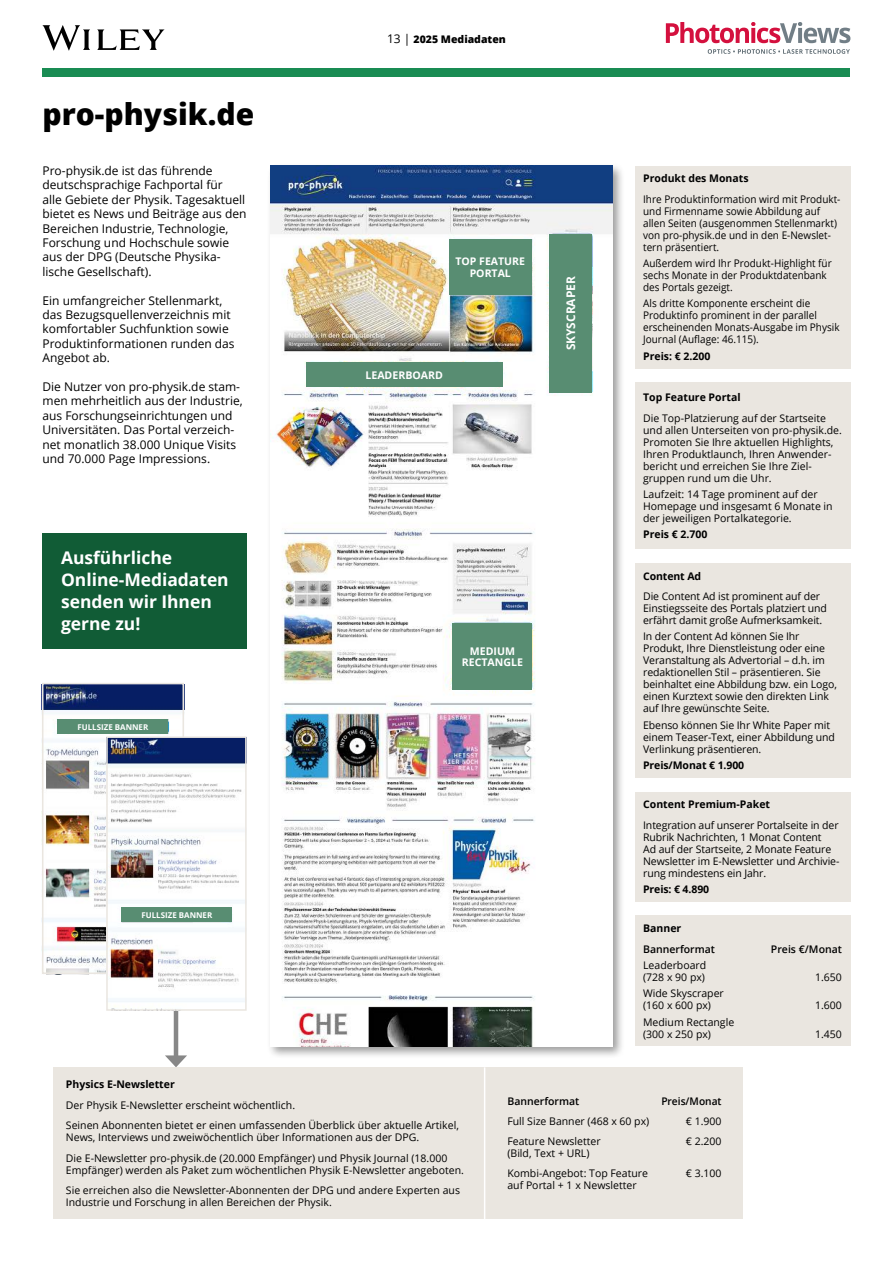
<style>
.page{position:relative;width:893px;height:1263px;background:#fff}
.page>*{position:absolute;margin:0;border:0;box-sizing:border-box;transform-origin:0 0}
.t1{font:800 30px "Open Sans";color:#000}
.t2{font:700 17.4px/21.8px "Open Sans";color:#fff}
.t3{font:12px/14.4px "Open Sans";color:#000}
.t4{font:700 11.85px "Open Sans";color:#fff}
.t5{font:10.5px/12px "Open Sans";color:#000}
.t6{font:10.5px/12px "Open Sans";color:#000;scale:.95 1}
.t7{font:700 10.5px "Open Sans";color:#000}
.t8{font:600 10.5px "Open Sans";color:#000}
.t9{font:700 10.5px/10.9px "Open Sans";color:#fff;text-align:center}
.t10{font:800 10.5px "Open Sans";color:#000}
.t11{font:700 7.95px "Open Sans";color:#fff}
.s1{font-weight:400;font-size:12px}
.s2{font-style:inherit}
</style>
<div class="page">
<svg style="left:708px;top:49px;width:142px;height:5px"></svg>
<svg style="left:666px;top:22px;width:184px;height:21px"></svg>
<div style="left:43px;top:68px;width:807px;height:9px;background:#198c53"></div>
<svg style="left:43px;top:25px;width:121px;height:26px"></svg>
<div style="left:266px;top:162px;width:359px;height:896px;background:#000;opacity:.4"></div>
<img style="left:270px;top:166px;width:342px;height:880px">
<div style="left:306px;top:362px;width:196px;height:25px;background:#588d72"></div>
<div style="left:452px;top:623px;width:80px;height:66px;background:#588d72"></div>
<div style="left:550px;top:234px;width:42px;height:158px;background:#588d72"></div>
<div style="left:635px;top:166px;width:215px;height:202px;background:#eae6e0"></div>
<div style="left:635px;top:382px;width:215px;height:167px;background:#eae6e0"></div>
<div style="left:635px;top:792px;width:215px;height:109px;background:#eae6e0"></div>
<div style="left:635px;top:916px;width:215px;height:130px;background:#eae6e0"></div>
<div style="left:635px;top:563px;width:215px;height:214px;background:#eae6e0"></div>
<div style="left:43px;top:533px;width:204px;height:115px;background:#115c36"></div>
<img style="left:45px;top:686px;width:136px;height:285px">
<div style="left:42px;top:683px;width:142px;height:291px;border:2px solid #eae6e0"></div>
<img style="left:109px;top:739px;width:135px;height:268px">
<div style="left:106px;top:736px;width:141px;height:275px;border:2px solid #eae6e0"></div>
<div style="left:57px;top:719px;width:111px;height:15px;background:#588d72"></div>
<div style="left:121px;top:908px;width:111px;height:14px;background:#588d72"></div>
<hr style="left:174px;top:1011px;width:4px;height:48px;background:#878787">
<svg style="left:165px;top:1055px;width:22px;height:12px"></svg>
<div style="left:53px;top:1067px;width:689px;height:152px;background:#eae6e0"></div>
<hr style="left:484px;top:1067px;width:1px;height:152px;background:#fff">
<div style="left:449px;top:239px;width:82px;height:56px;background:#588d72"></div>
<h1 class="t1" style="left:43px;top:91px;width:213px">pro-physik.de</h1>
<p class="t3" style="left:43px;top:163px;width:205px">Pro-physik.de ist das führende deutschsprachige Fachportal für<br>alle Gebiete der Physik. Tagesaktuell bietet es News und Beiträge aus den<br>Bereichen Industrie, Technologie,<br>Forschung und Hochschule sowie aus der DPG (Deutsche Physika&shy;lische Gesellschaft).</p>
<p class="t3" style="left:43px;top:293px;width:194px">Ein umfangreicher Stellenmarkt, das Bezugsquellenverzeichnis mit komfortabler Suchfunktion sowie<br>Produktinformationen runden das<br>Angebot ab.</p>
<p class="t3" style="left:43px;top:379px;width:202px">Die Nutzer von pro-physik.de stam&shy;men mehrheitlich aus der Industrie, aus Forschungseinrichtungen und Universitäten. Das Portal verzeich&shy;net monatlich 38.000 Unique Visits und 70.000 Page Impressions.</p>
<h2 class="t2" style="left:61px;top:547px;width:169px">Ausführliche<br>Online-Mediadaten senden wir Ihnen gerne zu!</h2>
<p class="t11" style="left:77px;top:721px;width:72px">FULLSIZE BANNER</p>
<p class="t11" style="left:141px;top:909px;width:72px">FULLSIZE BANNER</p>
<p class="t10" style="left:387px;top:31px;width:120px"><span class="s1">13 |</span> 2025 Mediadaten</p>
<p class="t9" style="left:456px;top:254px;width:71px;line-height:12.6px">TOP FEATURE<br>PORTAL</p>
<p class="t9" style="left:365px;top:369px;width:79px">LEADERBOARD</p>
<p class="t4" style="left:563px;top:350px;width:76px;rotate:-90deg">SKYSCRAPER</p>
<p class="t9" style="left:462px;top:645px;width:63px">MEDIUM<br>RECT ANGLE</p>
<p class="t7" style="left:643px;top:171px;width:107px">Produkt des Monats</p>
<p class="t6" style="left:643px;top:193px;width:209px">Ihre Produktinformation wird mit Produkt&shy;und Firmenname sowie Abbildung auf allen Seiten (ausgenommen Stellenmarkt) von pro-physik.de und in den E-Newslet&shy;tern präsentiert.</p>
<p class="t6" style="left:643px;top:257px;width:200px">Außerdem wird Ihr Produkt-Highlight für sechs Monate in der Produktdatenbank des Portals gezeigt.</p>
<p class="t6" style="left:643px;top:297px;width:208px">Als dritte Komponente erscheint die Produktinfo prominent in der parallel erscheinenden Monats-Ausgabe im Physik Journal (Auflage: 46.115).</p>
<p class="t7" style="left:643px;top:348px;width:69px">Preis: € 2.200</p>
<p class="t7" style="left:643px;top:390px;width:99px">Top Feature Portal</p>
<p class="t5" style="left:643px;top:412px;width:200px">Die Top-Platzierung auf der Startseite und allen Unterseiten von pro-physik.de.<br>Promoten Sie Ihre aktuellen Highlights, Ihren Produktlaunch, Ihren Anwender&shy;bericht und erreichen Sie Ihre Ziel&shy;gruppen rund um die Uhr.</p>
<p class="t5" style="left:643px;top:488px;width:191px">Laufzeit: 14 Tage prominent auf der<br>Homepage und insgesamt 6 Monate in der jeweiligen Portalkategorie.</p>
<p class="t7" style="left:643px;top:527px;width:66px">Preis € 2.700</p>
<p class="t7" style="left:643px;top:568px;width:59px">Content Ad</p>
<p class="t5" style="left:643px;top:590px;width:185px">Die Content Ad ist prominent auf der<br>Einstiegsseite des Portals platziert und erfährt damit große Aufmerksamkeit.</p>
<p class="t5" style="left:643px;top:630px;width:195px">In der Content Ad können Sie Ihr Produkt, Ihre Dienstleistung oder eine Veranstaltung als Advertorial – d.h. im redaktionellen Stil – präsentieren. Sie beinhaltet eine Abbildung bzw. ein Logo, einen Kurztext sowie den direkten Link auf Ihre gewünschte Seite.</p>
<p class="t5" style="left:643px;top:719px;width:193px">Ebenso können Sie Ihr White Paper mit einem Teaser-Text, einer Abbildung und<br>Verlinkung präsentieren.</p>
<p class="t7" style="left:643px;top:758px;width:103px">Preis/Monat € 1.900</p>
<p class="t7" style="left:643px;top:797px;width:128px">Content Premium-Paket</p>
<p class="t5" style="left:643px;top:819px;width:198px">Integration auf unserer Portalseite in der Rubrik Nachrichten, 1 Monat Content<br>Ad auf der Startseite, 2 Monate Feature Newsletter im E-Newsletter und Archivie&shy;rung mindes tens ein Jahr.</p>
<p class="t7" style="left:643px;top:882px;width:68px">Preis: € 4.890</p>
<p class="t7" style="left:643px;top:921px;width:40px">Banner</p>
<p class="t8" style="left:643px;top:942px;width:73px">Bannerformat</p>
<p class="t8" style="left:771px;top:942px;width:72px">Preis €/Monat</p>
<p class="t5" style="left:643px;top:959px;width:65px">Leaderboard (728 x 90 px)</p>
<p class="t5" style="left:815px;top:971px;width:28px">1.650</p>
<p class="t5" style="left:643px;top:987px;width:82px">Wide Skyscraper (160 x 600 px)</p>
<p class="t5" style="left:643px;top:1015px;width:93px">Medium Rectangle (300 x 250 px)</p>
<p class="t5" style="left:815px;top:999px;width:28px">1.600</p>
<p class="t5" style="left:815px;top:1027px;width:28px">1.450</p>
<p class="t7" style="left:66px;top:1077px;width:110px">Physics E-Newsletter</p>
<p class="t5" style="left:66px;top:1094px;width:394px;line-height:20.5px">Der Physik E-Newsletter erscheint wöchentlich.<br>Seinen Abonnenten bietet er einen umfassenden Überblick über aktuelle Artikel,</p>
<p class="t5" style="left:66px;top:1127px;width:383px;line-height:20.5px">News, Interviews und zweiwöchentlich über Informationen aus der DPG.<br>Die E-Newsletter pro-physik.de (20.000 Empfänger) und Physik Journal (18.000</p>
<p class="t5" style="left:66px;top:1159px;width:399px;line-height:20.5px">Empfänger) werden als Paket zum wöchentlichen Physik E-Newsletter angeboten.<br>Sie erreichen also die Newsletter-Abonnenten der DPG und andere Experten aus</p>
<p class="t5" style="left:66px;top:1196px;width:267px">Industrie und Forschung in allen Bereichen der Physik.</p>
<p class="t8" style="left:507px;top:1094px;width:73px">Bannerformat</p>
<p class="t5" style="left:507px;top:1111px;width:143px;line-height:20.1px">Full Size Banner (468 x 60 px)<br>Feature Newsletter</p>
<p class="t5" style="left:507px;top:1143px;width:142px;line-height:20.1px">(Bild, Text + URL)<br>Kombi-Angebot: Top Feature</p>
<p class="t5" style="left:507px;top:1179px;width:131px">auf Portal + <span class="s2">1 x</span> Newsletter</p>
<p class="t8" style="left:661px;top:1094px;width:62px">Preis/Monat</p>
<p class="t5" style="left:686px;top:1111px;width:37px;line-height:20.1px">€ 1.900 € 2.200</p>
<p class="t5" style="left:686px;top:1167px;width:37px">€ 3.100</p>
</div>
